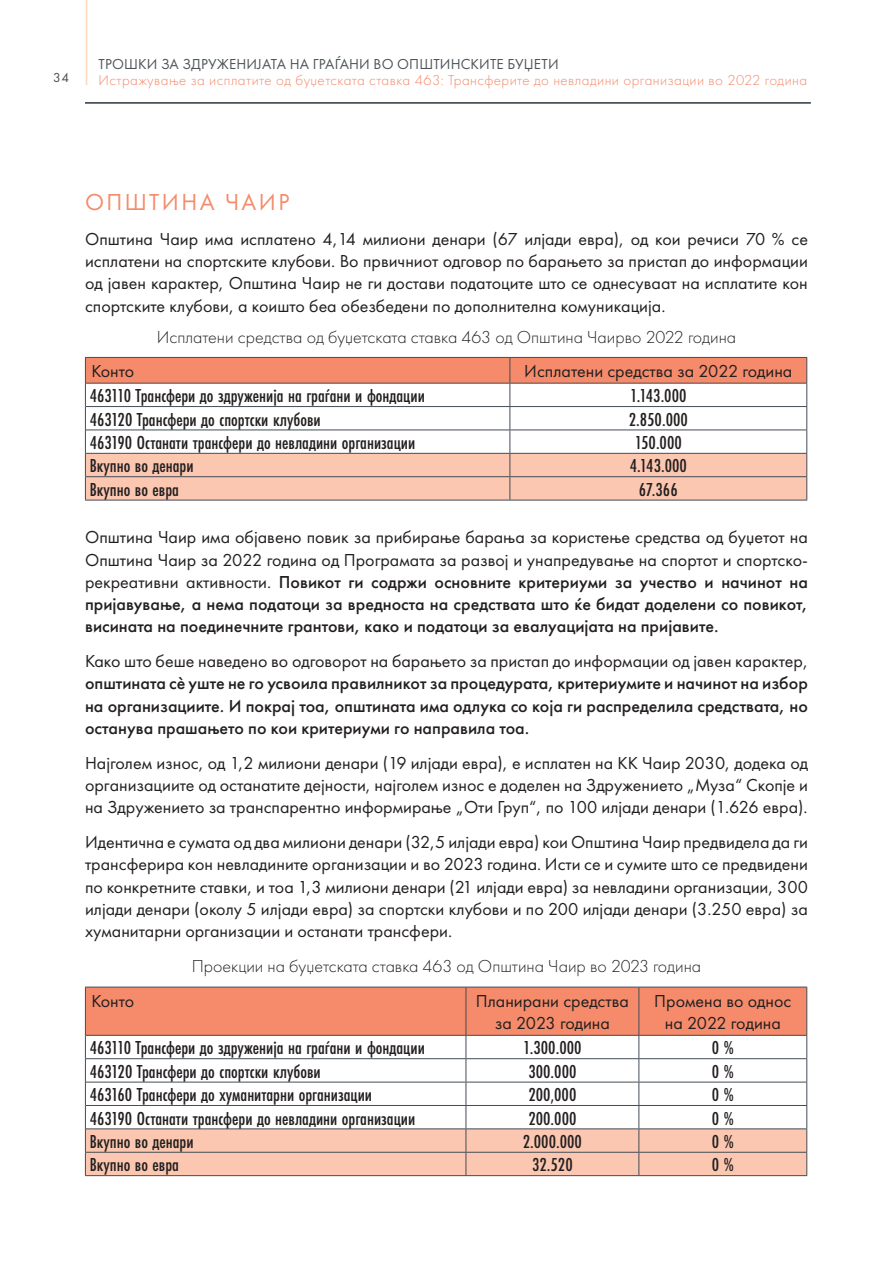
<style>
.page{position:relative;width:893px;height:1263px;background:#fff}
.page>*{position:absolute;margin:0;border:0;box-sizing:border-box;transform-origin:0 0}
.pod_naslovi{font:24px "Futura PT";letter-spacing:.1em;color:#f58b6a}
.t1{font:500 19.5px "Futura PT Cond";color:#231f20}
.t2{font:18px/22.2px "Futura PT";color:#231f20;text-align:justify}
.t3{font:500 18px/22.2px "Futura PT";color:#231f20;text-align:justify}
.t4{font:300 18px "Futura PT";color:#231f20}
.t5{font:300 15px "Futura PT";letter-spacing:.03em;color:#f58768}
.t6{font:15px "Futura PT";letter-spacing:.01em;color:#4e555a}
.t7{font:13.5px "Futura PT";color:#444c57}
.s1{font-weight:400}
</style>
<div class="page">
<hr style="left:86px;top:0;width:1px;height:85px;background:#fdd8c0">
<hr style="left:85px;top:103px;width:726px;height:1px;background:#444c57">
<hr style="left:85px;top:102px;width:726px;height:1px;background:#444c57">
<svg style="left:85px;top:357px;width:722px;height:143px"></svg>
<hr style="left:85px;top:476px;width:425px;height:1px;background:#444c57">
<hr style="left:510px;top:476px;width:297px;height:1px;background:#444c57">
<hr style="left:85px;top:500px;width:425px;height:1px;background:#444c57">
<hr style="left:510px;top:500px;width:297px;height:1px;background:#444c57">
<svg style="left:85px;top:987px;width:722px;height:188px"></svg>
<hr style="left:85px;top:1152px;width:381px;height:1px;background:#444c57">
<hr style="left:466px;top:1152px;width:173px;height:1px;background:#444c57">
<hr style="left:639px;top:1152px;width:168px;height:1px;background:#444c57">
<hr style="left:85px;top:1175px;width:381px;height:1px;background:#444c57">
<hr style="left:466px;top:1175px;width:173px;height:1px;background:#444c57">
<hr style="left:639px;top:1175px;width:168px;height:1px;background:#444c57">
<p class="t6" style="left:99px;top:55px;width:462px">ТРОШКИ ЗА ЗДРУЖЕНИЈАТА НА ГРАЃАНИ ВО ОПШТИНСКИТЕ БУЏЕТИ</p>
<p class="t7" style="left:53px;top:69px;width:18px">34</p>
<p class="t5" style="left:98px;top:72px;width:710px">Истражување за исплатите од буџетската ставка 463: Трансферите до невладини организации во 2022 година</p>
<p class="pod_naslovi" style="left:85px;top:187px;width:206px">ОПШТИНА ЧАИР</p>
<p class="t2" style="left:85px;top:227px;width:724px">Општина Чаир има исплатено 4,14 милиони денари (67 илјади евра), од кои речиси 70 % се исплатени на спортските клубови. Во првичниот одговор по барањето за пристап до информации од јавен карактер, Општина Чаир не ги достави податоците што се однесуваат на исплатите кон спортските клубови, а коишто беа обезбедени по дополнителна комуникација.</p>
<p class="t4" style="left:157px;top:326px;width:581px">Исплатени средства од буџетската ставка 463 од Општина Чаирво 2022 година</p>
<p class="t2" style="left:91px;top:360px;width:44px">Конто</p>
<p class="t2" style="left:524px;top:360px;width:270px">Исплатени средства за 2022 година</p>
<p class="t1" style="left:90px;top:384px;width:337px">463110 Трансфери до здруженија на граѓани и фондации</p>
<p class="t1" style="left:630px;top:384px;width:58px">1.143.000</p>
<p class="t1" style="left:90px;top:408px;width:233px">463120 Трансфери до спортски клубови</p>
<p class="t1" style="left:629px;top:408px;width:61px">2.850.000</p>
<p class="t1" style="left:90px;top:431px;width:327px">463190 Останати трансфери до невладини организации</p>
<p class="t1" style="left:635px;top:431px;width:49px">150.000</p>
<p class="t1" style="left:90px;top:454px;width:105px">Вкупно во денари</p>
<p class="t1" style="left:630px;top:454px;width:59px">4.143.000</p>
<p class="t1" style="left:90px;top:478px;width:91px">Вкупно во евра</p>
<p class="t1" style="left:639px;top:478px;width:40px">67.366</p>
<p class="t3" style="left:85px;top:526px;width:724px"><span class="s1">Општина Чаир има објавено повик за прибирање барања за користење средства од буџетот на Општина Чаир за 2022 година од Програмата за развој и унапредување на спортот и спортско&shy;рекреативни активности.</span> Повикот ги содржи основните критериуми за учество и начинот на пријавување, а нема податоци за вредноста на средствата што ќе бидат доделени со повикот, висината на поединечните грантови, како и податоци за евалуацијата на пријавите.</p>
<p class="t3" style="left:85px;top:650px;width:724px"><span class="s1">Како што беше наведено во одговорот на барањето за пристап до информации од јавен карактер, </span>општината сè уште не го усвоила правилникот за процедурата, критериумите и начинот на избор на организациите. И покрај тоа, општината има одлука со која ги распределила средствата, но останува прашањето по кои критериуми го направила тоа.</p>
<p class="t2" style="left:85px;top:751px;width:724px">Најголем износ, од 1,2 милиони денари (19 илјади евра), е исплатен на КК Чаир 2030, додека од организациите од останатите дејности, најголем износ е доделен на Здружението „Муза“ Скопје и на Здружението за транспарентно информирање „Оти Груп“, по 100 илјади денари (1.626 евра).</p>
<p class="t2" style="left:85px;top:831px;width:724px">Идентична е сумата од два милиони денари (32,5 илјади евра) кои Општина Чаир предвидела да ги трансферира кон невладините организации и во 2023 година. Исти се и сумите што се предвидени по конкретните ставки, и тоа 1,3 милиони денари (21 илјади евра) за невладини организации, 300 илјади денари (околу 5 илјади евра) за спортски клубови и по 200 илјади денари (3.250 евра) за хуманитарни организации и останати трансфери.</p>
<p class="t4" style="left:192px;top:956px;width:511px">Проекции на буџетската ставка 463 од Општина Чаир во 2023 година</p>
<p class="t2" style="left:91px;top:990px;width:44px">Конто</p>
<p class="t2" style="left:476px;top:989px;width:155px;text-align:center">Планирани средства за 2023 година</p>
<p class="t2" style="left:654px;top:989px;width:139px;text-align:center">Промена во однос на 2022 година</p>
<p class="t1" style="left:90px;top:1036px;width:337px">463110 Трансфери до здруженија на граѓани и фондации</p>
<p class="t1" style="left:523px;top:1036px;width:60px">1.300.000</p>
<p class="t1" style="left:712px;top:1036px;width:23px">0 %</p>
<p class="t1" style="left:90px;top:1060px;width:233px">463120 Трансфери до спортски клубови</p>
<p class="t1" style="left:528px;top:1060px;width:50px">300.000</p>
<p class="t1" style="left:712px;top:1060px;width:23px">0 %</p>
<p class="t1" style="left:90px;top:1083px;width:284px">463160 Трансфери до хуманитарни организации</p>
<p class="t1" style="left:528px;top:1083px;width:49px">200,000</p>
<p class="t1" style="left:712px;top:1083px;width:23px">0 %</p>
<p class="t1" style="left:90px;top:1107px;width:327px">463190 Останати трансфери до невладини организации</p>
<p class="t1" style="left:528px;top:1107px;width:50px">200.000</p>
<p class="t1" style="left:712px;top:1107px;width:23px">0 %</p>
<p class="t1" style="left:90px;top:1130px;width:105px">Вкупно во денари</p>
<p class="t1" style="left:523px;top:1130px;width:61px">2.000.000</p>
<p class="t1" style="left:712px;top:1130px;width:23px">0 %</p>
<p class="t1" style="left:90px;top:1153px;width:91px">Вкупно во евра</p>
<p class="t1" style="left:532px;top:1153px;width:42px">32.520</p>
<p class="t1" style="left:712px;top:1153px;width:23px">0 %</p>
</div>
